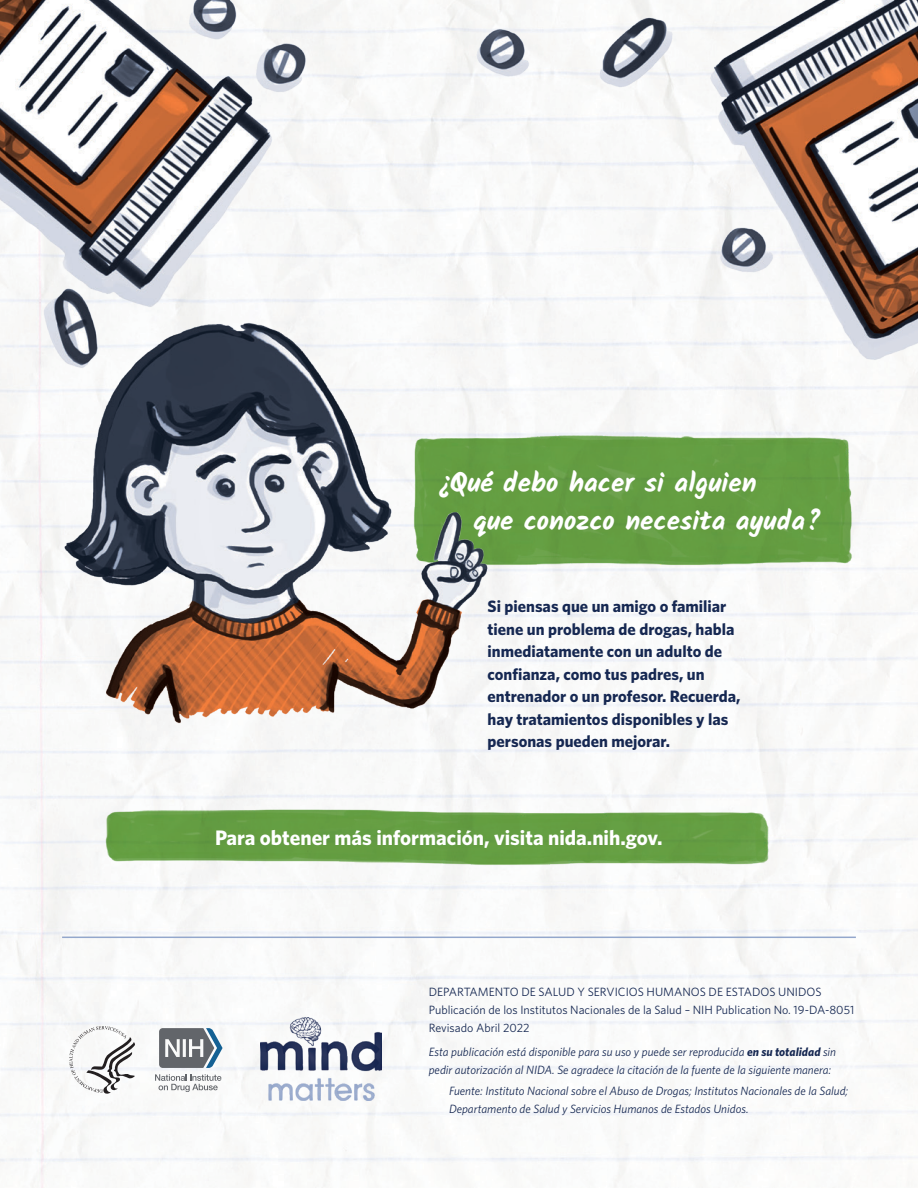
<style>
.page{position:relative;width:918px;height:1188px;background:#fff}
.page>*{position:absolute;margin:0;border:0;box-sizing:border-box;transform-origin:0 0}
.t1{font:700 27px "Kalam";color:#fff}
.t2{font:700 21px "Whitney";color:#fff}
.t3{font:700 16.5px/22.5px "Whitney";color:#162852}
.t4{font:italic 12px/18px "Whitney";color:#162852}
.t5{font:12px/18px "Whitney";color:#162852}
.s1{font-weight:700}
</style>
<div class="page">
<hr style="left:62px;top:937px;width:794px;height:1px;background:#93a7cc">
<svg style="left:159px;top:1028px;width:64px;height:40px"></svg>
<svg style="left:155px;top:1074px;width:67px;height:18px"></svg>
<svg style="left:69px;top:1026px;width:66px;height:68px"></svg>
<img style="left:260px;top:1017px;width:122px;height:83px">
<img style="left:0;top:0;width:918px;height:436px">
<img style="left:450px;top:0;width:246px;height:101px">
<img style="left:103px;top:793px;width:670px;height:87px">
<img style="left:498px;top:419px;width:356px;height:163px">
<img style="left:64px;top:252px;width:434px;height:515px">
<p class="t1" style="left:439px;top:467px;width:319px">¿Qué debo hacer si alguien</p>
<p class="t1" style="left:473px;top:505px;width:350px">que conozco necesita ayuda?</p>
<p class="t3" style="left:488px;top:595px;width:254px">Si piensas que un amigo o familiar tiene un problema de drogas, habla inmediatamente con un adulto de confianza, como tus padres, un entrenador o un profesor. Recuerda, hay tratamientos disponibles y las personas pueden mejorar.</p>
<p class="t2" style="left:215px;top:825px;width:449px">Para obtener más información, visita nida.nih.gov.</p>
<p class="t5" style="left:429px;top:983px;width:427px">DEPARTAMENTO DE SALUD Y SERVICIOS HUMANOS DE ESTADOS UNIDOS<br>Publicación de los Institutos Nacionales de la Salud – NIH Publication No. 19-DA-8051<br>Revisado Abril 2022</p>
<p class="t4" style="left:429px;top:1042px;width:409px">Esta publicación está disponible para su uso y puede ser reproducida <span class="s1">en su totalidad</span> sin pedir autorización al NIDA. Se agradece la citación de la fuente de la siguiente manera:</p>
<p class="t4" style="left:449px;top:1082px;width:401px">Fuente: Instituto Nacional sobre el Abuso de Drogas; Institutos Nacionales de la Salud;<br>Departamento de Salud y Servicios Humanos de Estados Unidos.</p>
</div>
